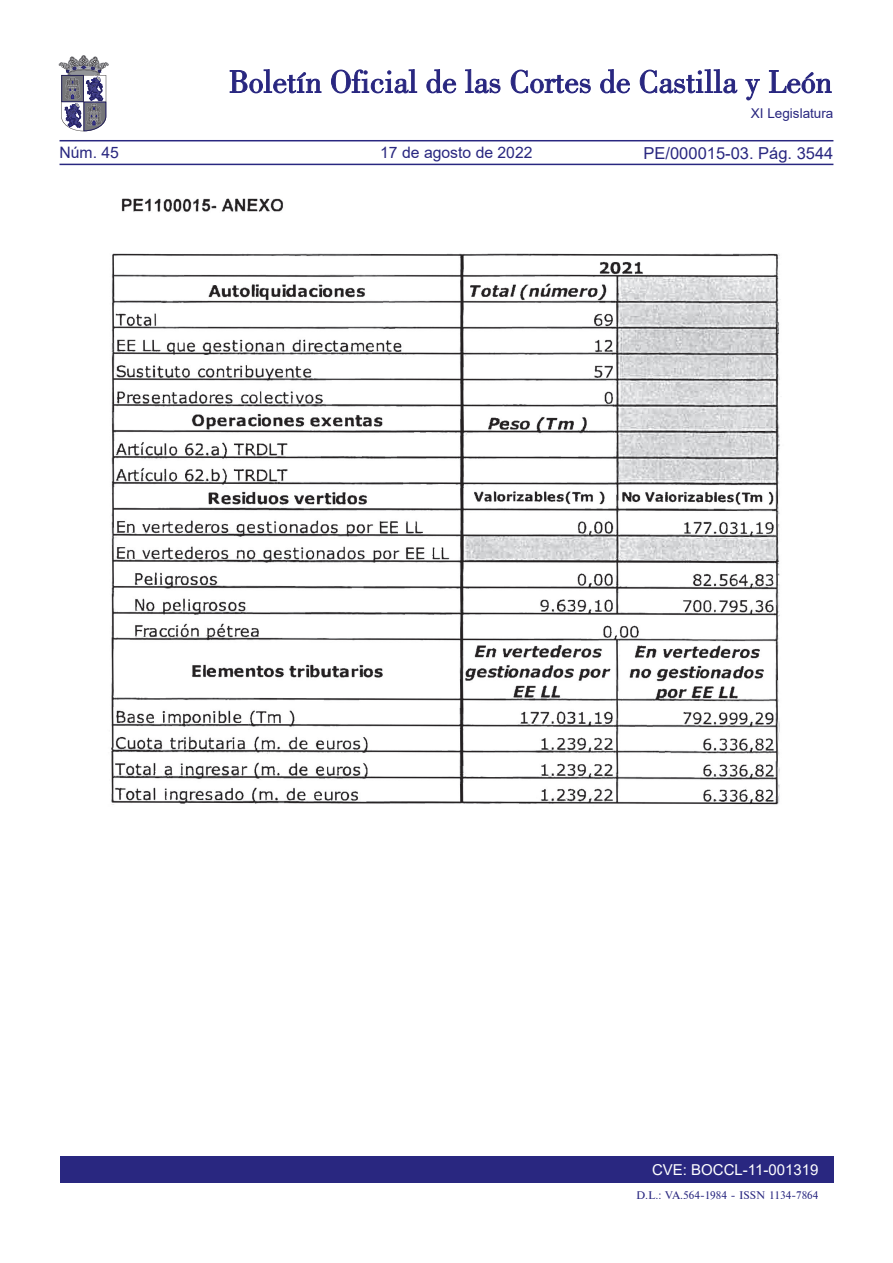
<style>
.page{position:relative;width:893px;height:1263px;background:#fff}
.page>*{position:absolute;margin:0;border:0;box-sizing:border-box;transform-origin:0 0}
.t1{font:16.5px "Arial";color:#292780}
.t2{font:15.75px "Arial";color:#292780}
.t3{font:15px "Arial";color:#fff}
.t4{font:13.5px "Arial";color:#292780}
.t5{font:10.5px "Times";color:#292780}
</style>
<div class="page">
<div style="left:60px;top:1157px;width:773px;height:26px;background:#292780"></div>
<hr style="left:60px;top:164px;width:773px;height:1px;background:#292780">
<hr style="left:60px;top:140px;width:773px;height:1px;background:#292780">
<svg style="left:230px;top:69px;width:91px;height:24px"></svg>
<svg style="left:331px;top:69px;width:86px;height:24px"></svg>
<svg style="left:426px;top:69px;width:30px;height:24px"></svg>
<svg style="left:465px;top:69px;width:35px;height:24px"></svg>
<svg style="left:511px;top:70px;width:80px;height:23px"></svg>
<svg style="left:600px;top:69px;width:30px;height:24px"></svg>
<svg style="left:640px;top:69px;width:97px;height:24px"></svg>
<svg style="left:745px;top:79px;width:15px;height:21px"></svg>
<svg style="left:769px;top:70px;width:62px;height:23px"></svg>
<svg style="left:59px;top:55px;width:49px;height:76px"></svg>
<img style="left:111px;top:198px;width:670px;height:607px">
<p class="t4" style="left:751px;top:104px;width:84px">XI Legislatura</p>
<h2 class="t2" style="left:60px;top:142px;width:61px">Núm. 45</h2>
<h2 class="t2" style="left:380px;top:142px;width:154px">17 de agosto de 2022</h2>
<h1 class="t1" style="left:643px;top:141px;width:191px">PE/000015-03. Pág. 3544</h1>
<h3 class="t3" style="left:652px;top:1159px;width:168px">CVE: BOCCL-11-001319</h3>
<p class="t5" style="left:636px;top:1189px;width:184px">D.L.: VA.564-1984 - ISSN 1134-7864</p>
</div>
